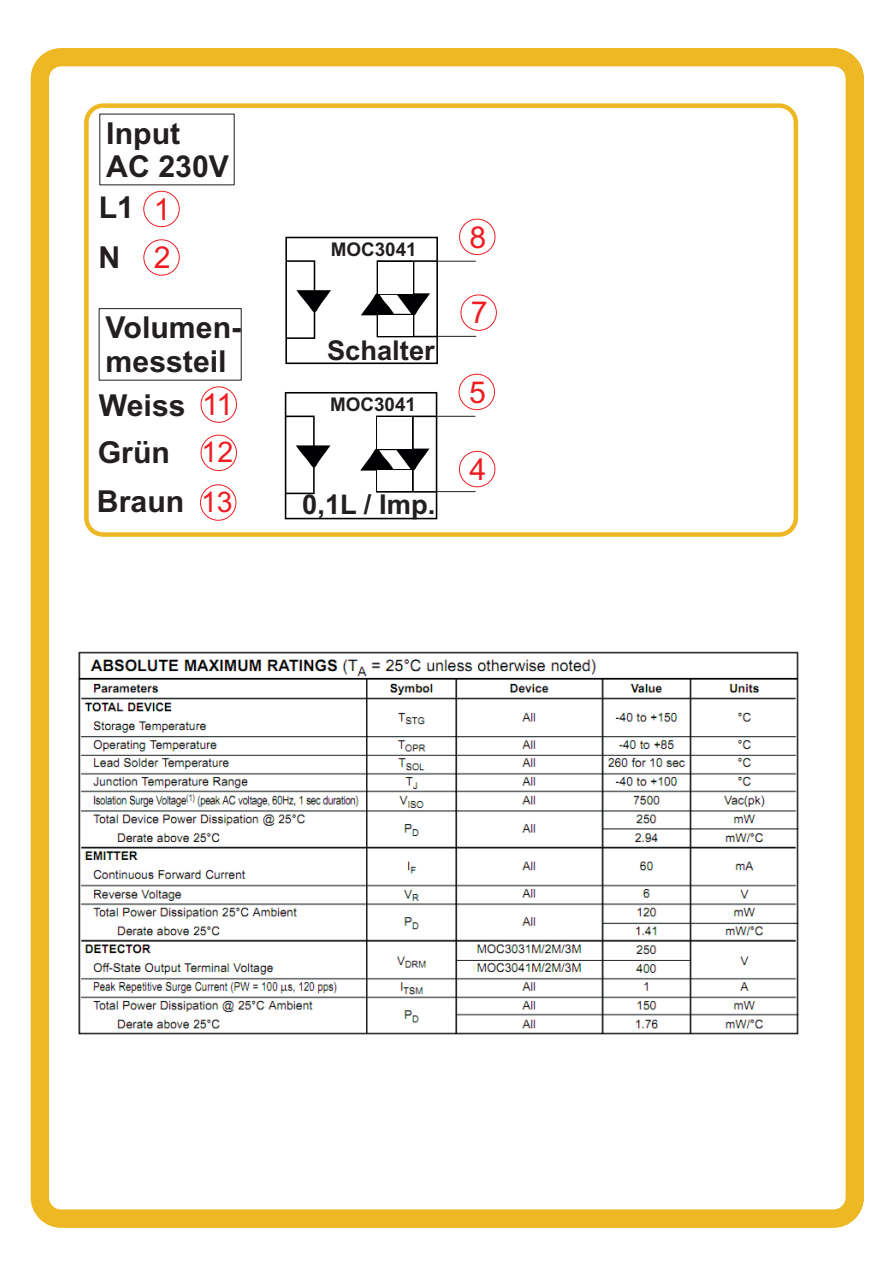
<style>
.page{position:relative;width:893px;height:1262px;background:#fff}
.page>*{position:absolute;margin:0;border:0;box-sizing:border-box;transform-origin:0 0}
.t1{font:700 30.3px/33.8px "Arial";color:#231f20}
.t2{font:30.3px "Arial";color:#ee1d23}
.t3{font:28.5px/49.7px "Arial";color:#ee1d23}
.t4{font:700 27.3px "Arial";color:#231f20}
.t5{font:700 18.9px "Arial";color:#231f20}
.s1{font-weight:400;color:#ee1d23}
</style>
<div class="page">
<div style="left:31px;top:48px;width:832px;height:1179px;border:18px solid #eeb825;border-radius:21px"></div>
<img style="left:78px;top:651px;width:721px;height:384px">
<hr style="left:436px;top:416px;width:39px;height:1px;background:#231f20">
<hr style="left:437px;top:491px;width:38px;height:1px;background:#231f20">
<svg style="left:285px;top:236px;width:153px;height:283px"></svg>
<hr style="left:437px;top:261px;width:38px;height:1px;background:#231f20">
<hr style="left:437px;top:336px;width:39px;height:1px;background:#231f20">
<div style="left:143px;top:191px;width:37px;height:36px;border:1px solid #ee1d23;border-radius:50%"></div>
<div style="left:143px;top:239px;width:37px;height:37px;border:1px solid #ee1d23;border-radius:50%"></div>
<div style="left:99px;top:308px;width:142px;height:72px;border:1px solid #231f20"></div>
<div style="left:201px;top:386px;width:36px;height:37px;border:1px solid #ee1d23;border-radius:50%"></div>
<div style="left:201px;top:435px;width:36px;height:36px;border:1px solid #ee1d23;border-radius:50%"></div>
<div style="left:200px;top:484px;width:36px;height:36px;border:1px solid #ee1d23;border-radius:50%"></div>
<div style="left:459px;top:219px;width:36px;height:36px;border:1px solid #ee1d23;border-radius:50%"></div>
<div style="left:460px;top:294px;width:37px;height:37px;border:1px solid #ee1d23;border-radius:50%"></div>
<div style="left:458px;top:374px;width:37px;height:36px;border:1px solid #ee1d23;border-radius:50%"></div>
<div style="left:459px;top:451px;width:36px;height:36px;border:1px solid #ee1d23;border-radius:50%"></div>
<div style="left:84px;top:103px;width:714px;height:434px;border:4px solid #eeb825;border-radius:17px"></div>
<p class="t1" style="left:106px;top:119px;width:124px">Input<br>AC 230V</p>
<p class="t1" style="left:99px;top:185px;width:73px;line-height:50.6px">L1 <span class="s1">1<br></span>N <span class="s1">2</span></p>
<p class="t1" style="left:106px;top:313px;width:137px">Volumen&shy;messteil</p>
<p class="t1" style="left:97px;top:383px;width:138px;line-height:48.4px">Weiss <span class="s1">11<br></span>Grün<br>Braun</p>
<p class="t3" style="left:201px;top:429px;width:34px">12<br>13</p>
<p class="t5" style="left:330px;top:242px;width:87px">MOC3041</p>
<p class="t4" style="left:327px;top:340px;width:109px">Schalter</p>
<p class="t5" style="left:330px;top:397px;width:87px">MOC3041</p>
<p class="t4" style="left:302px;top:494px;width:134px">0,1L / Imp.</p>
<p class="t2" style="left:469px;top:225px;width:18px">8</p>
<p class="t2" style="left:471px;top:301px;width:18px">7</p>
<p class="t2" style="left:469px;top:380px;width:18px">5</p>
<p class="t2" style="left:469px;top:458px;width:18px">4</p>
</div>
